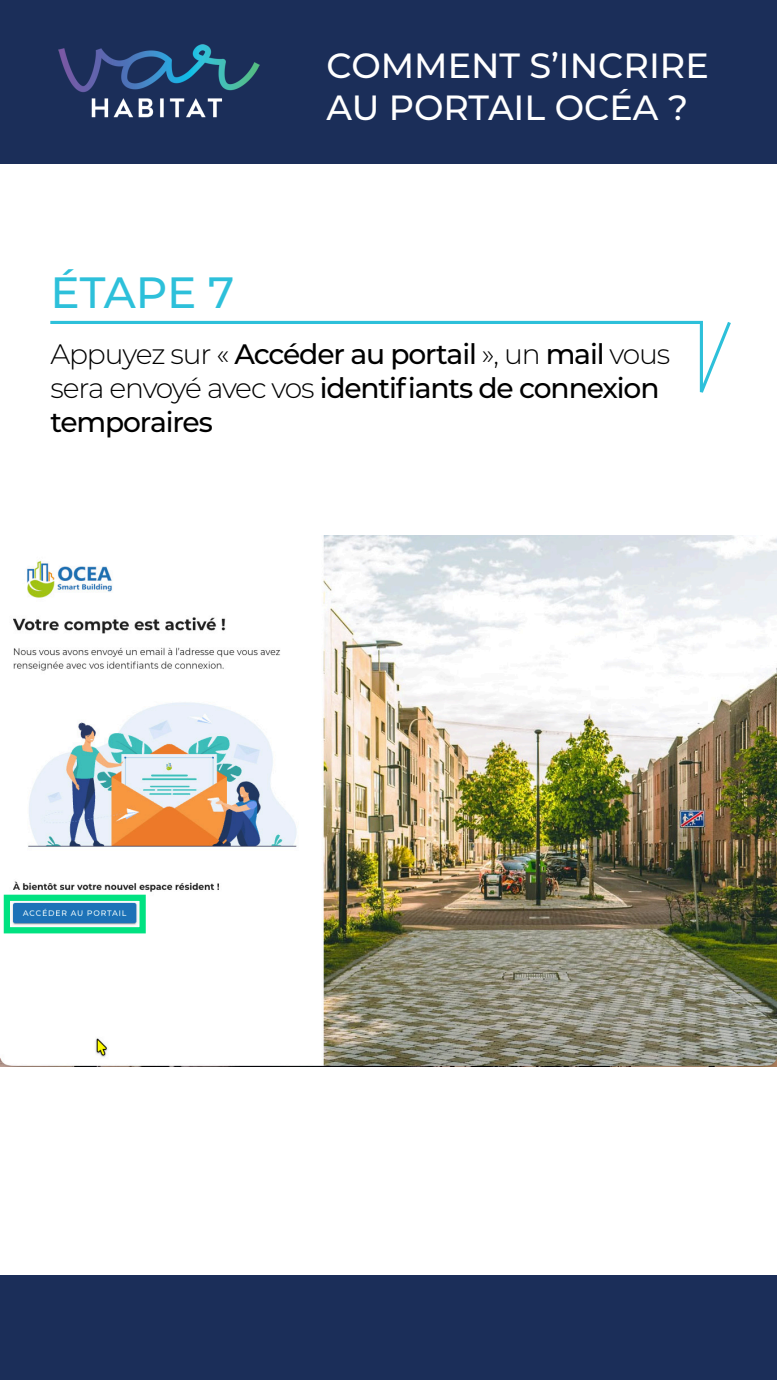
<style>
.page{position:relative;width:777px;height:1380px;background:#fff}
.page>*{position:absolute;margin:0;border:0;box-sizing:border-box;transform-origin:0 0}
.t1{font:500 43.75px "Montserrat";letter-spacing:-.005em;color:#2dc0da}
.t2{font:500 35px/42px "Montserrat";color:#fff}
.t3{font:500 28.12px/33.8px "Montserrat";letter-spacing:-.04em;color:#000}
.s1{font-weight:300}
</style>
<div class="page">
<img style="left:0;top:535px;width:776px;height:532px">
<svg style="left:50px;top:320px;width:681px;height:73px"></svg>
<div style="left:4px;top:895px;width:142px;height:38px;border:6px solid #00e281"></div>
<div style="left:0;top:1276px;width:776px;height:104px;background:#1b2e59"></div>
<div style="left:0;top:0;width:776px;height:163px;background:#1b2e59"></div>
<img style="left:58px;top:44px;width:202px;height:74px">
<p class="t1" style="left:50px;top:261px;width:185px">ÉTAPE 7</p>
<p class="t2" style="left:326px;top:43px;width:383px">COMMENT S’INCRIRE<br>AU PORTAIL OCÉA ?</p>
<p class="t3" style="left:50px;top:336px;width:621px"><span class="s1">Appuyez sur «</span> Accéder au portail <span class="s1">», un</span> mail <span class="s1">vous sera envoyé avec vos</span> identifiants de connexion temporaires</p>
</div>
